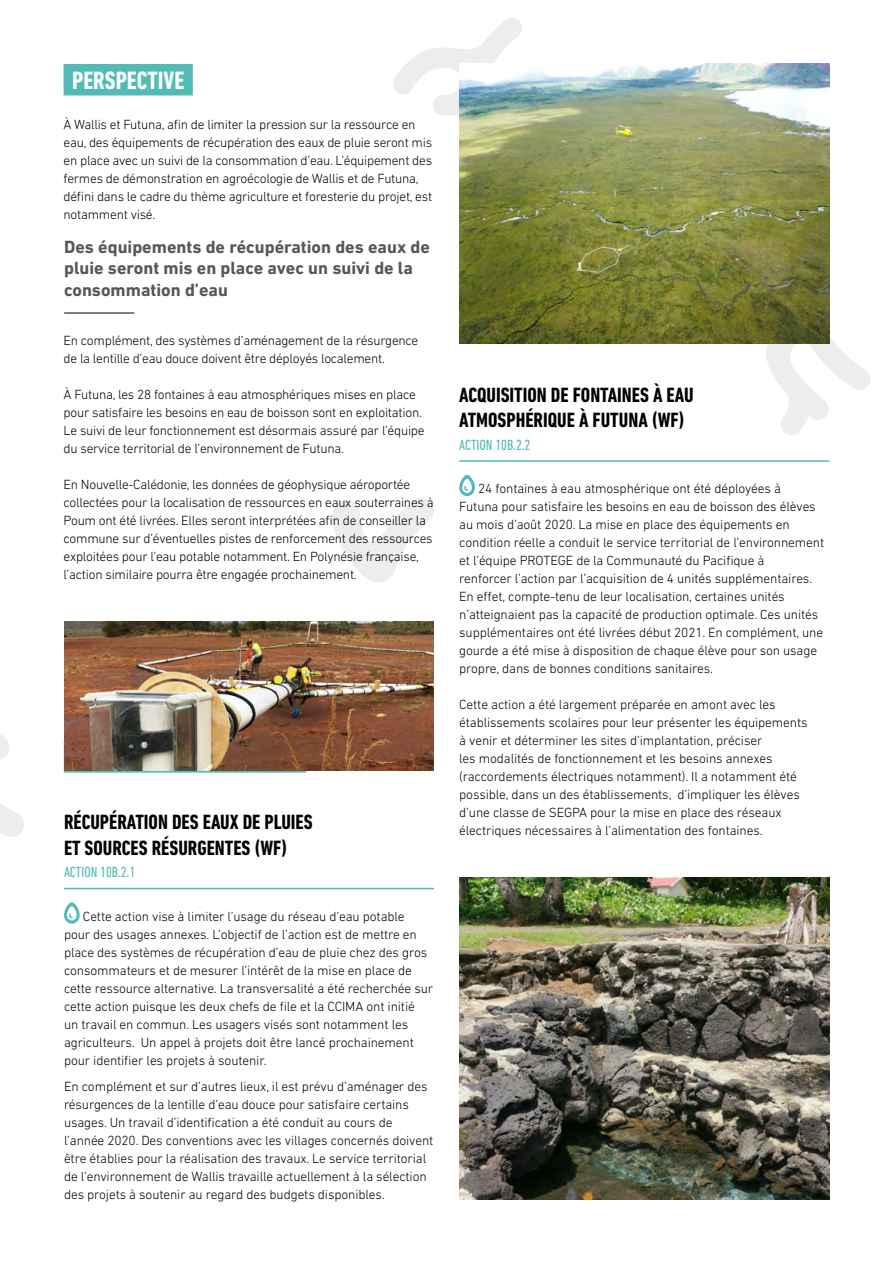
<style>
.page{position:relative;width:893px;height:1263px;background:#fff}
.page>*{position:absolute;margin:0;border:0;box-sizing:border-box;transform-origin:0 0}
.t1{font:700 condensed 25.5px "DIN Next LT Pro";color:#fff}
.t2{font:700 condensed 21px/25.2px "DIN Next LT Pro";color:#000}
.t3{font:700 18px/21.6px "DIN Next LT Pro";color:#575756}
.t4{font:condensed 15px "DIN Next LT Pro";color:#52bbb5}
.t5{font:300 13.5px/18px "DIN Next LT Pro";letter-spacing:-.01em;color:#000}
</style>
<div class="page">
<svg style="left:0;top:735px;width:24px;height:102px"></svg>
<svg style="left:393px;top:18px;width:129px;height:98px"></svg>
<svg style="left:332px;top:498px;width:102px;height:84px"></svg>
<svg style="left:766px;top:302px;width:104px;height:133px"></svg>
<div style="left:64px;top:741px;width:242px;height:32px;background:linear-gradient(to right,#52bbb5,#52bbb5)"></div>
<hr style="left:64px;top:888px;width:370px;height:1px;background:#52bbb5">
<svg style="left:64px;top:902px;width:16px;height:22px"></svg>
<img style="left:459px;top:64px;width:370px;height:280px">
<img style="left:64px;top:621px;width:370px;height:149px">
<hr style="left:459px;top:460px;width:370px;height:2px;background:#52bbb5">
<svg style="left:459px;top:475px;width:16px;height:21px"></svg>
<div style="left:64px;top:64px;width:129px;height:31px;background:#52bbb5"></div>
<hr style="left:64px;top:312px;width:70px;height:2px;background:#575756">
<img style="left:459px;top:878px;width:370px;height:321px">
<h1 class="t1" style="left:72px;top:66px;width:114px">PERSPECTIVE</h1>
<p class="t5" style="left:64px;top:115px;width:370px">À Wallis et Futuna, afin de limiter la pression sur la ressource en eau, des équipements de récupération des eaux de pluie seront mis en place avec un suivi de la consommation d’eau. L’équipement des fermes de démonstration en agroécologie de Wallis et de Futuna, défini dans le cadre du thème agriculture et foresterie du projet, est notamment visé.</p>
<h3 class="t3" style="left:64px;top:236px;width:367px">Des équipements de récupération des eaux de pluie seront mis en place avec un suivi de la consommation d’eau</h3>
<p class="t5" style="left:64px;top:331px;width:356px">En complément, des systèmes d’aménagement de la résurgence de la lentille d’eau douce doivent être déployés localement.</p>
<p class="t5" style="left:64px;top:385px;width:363px">À Futuna, les 28 fontaines à eau atmosphériques mises en place pour satisfaire les besoins en eau de boisson sont en exploitation.<br>Le suivi de leur fonctionnement est désormais assuré par l’équipe du service territorial de l’environnement de Futuna.</p>
<p class="t5" style="left:64px;top:475px;width:372px">En Nouvelle-Calédonie, les données de géophysique aéroportée collectées pour la localisation de ressources en eaux souterraines à Poum ont été livrées. Elles seront interprétées afin de conseiller la commune sur d’éventuelles pistes de renforcement des ressources exploitées pour l’eau potable notamment. En Polynésie française, l’action similaire pourra être engagée prochainement.</p>
<h2 class="t2" style="left:64px;top:810px;width:250px">RÉCUPÉRATION DES EAUX DE PLUIES<br>ET SOURCES RÉSURGENTES (WF)</h2>
<p class="t4" style="left:64px;top:863px;width:73px">ACTION 10B.2.1</p>
<p class="t5" style="left:64px;top:907px;width:371px;text-indent:19px">Cette action vise à limiter l’usage du réseau d’eau potable pour des usages annexes. L’objectif de l’action est de mettre en place des systèmes de récupération d’eau de pluie chez des gros consommateurs et de mesurer l’intérêt de la mise en place de cette ressource alternative. La transversalité a été recherchée sur cette action puisque les deux chefs de file et la CCIMA ont initié<br>un travail en commun. Les usagers visés sont notamment les agriculteurs. Un appel à projets doit être lancé prochainement pour identifier les projets à soutenir.</p>
<p class="t5" style="left:64px;top:1077px;width:371px">En complément et sur d’autres lieux, il est prévu d’aménager des résurgences de la lentille d’eau douce pour satisfaire certains usages. Un travail d’identification a été conduit au cours de l’année 2020. Des conventions avec les villages concernés doivent être établies pour la réalisation des travaux. Le service territorial de l’environnement de Wallis travaille actuellement à la sélection des projets à soutenir au regard des budgets disponibles.</p>
<h2 class="t2" style="left:459px;top:382px;width:236px">ACQUISITION DE FONTAINES À EAU<br>ATMOSPHÉRIQUE À FUTUNA (WF)</h2>
<p class="t4" style="left:459px;top:436px;width:73px">ACTION 10B.2.2</p>
<p class="t5" style="left:459px;top:479px;width:367px;text-indent:19px">24 fontaines à eau atmosphérique ont été déployées à<br>Futuna pour satisfaire les besoins en eau de boisson des élèves au mois d’août 2020. La mise en place des équipements en condition réelle a conduit le service territorial de l’environnement et l’équipe PROTEGE de la Communauté du Pacifique à<br>renforcer l’action par l’acquisition de 4 unités supplémentaires.<br>En effet, compte-tenu de leur localisation, certaines unités n’atteignaient pas la capacité de production optimale. Ces unités supplémentaires ont été livrées début 2021. En complément, une gourde a été mise à disposition de chaque élève pour son usage propre, dans de bonnes conditions sanitaires.</p>
<p class="t5" style="left:459px;top:695px;width:350px">Cette action a été largement préparée en amont avec les établissements scolaires pour leur présenter les équipements à venir et déterminer les sites d’implantation, préciser<br>les modalités de fonctionnement et les besoins annexes (raccordements électriques notamment). Il a notamment été possible, dans un des établissements, d’impliquer les élèves d’une classe de SEGPA pour la mise en place des réseaux électriques nécessaires à l’alimentation des fontaines.</p>
</div>
